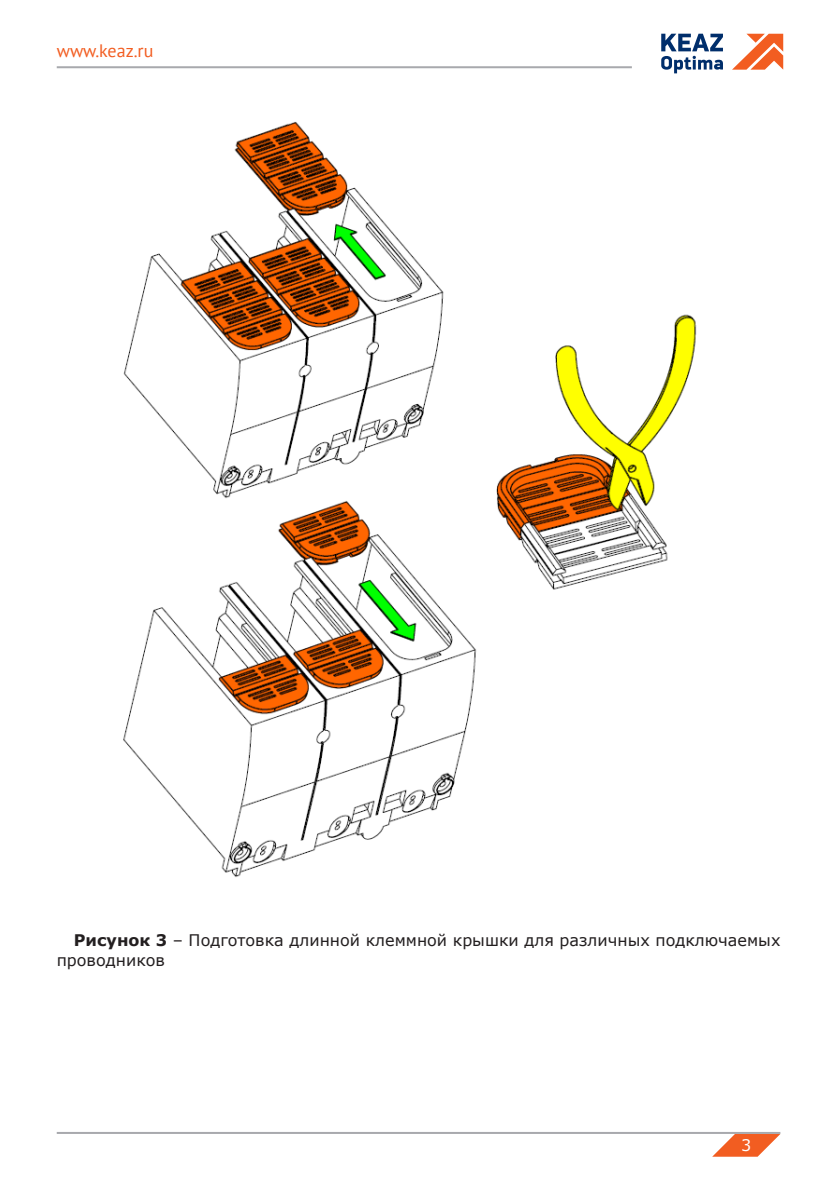
<style>
.page{position:relative;width:840px;height:1191px;background:#fff}
.page>*{position:absolute;margin:0;border:0;box-sizing:border-box;transform-origin:0 0}
.t1{font:18px "PT Sans";color:#f25d21}
.Заголовок_12{font:16px/19.2px "Verdana";color:#231f20}
.t2{font:16px "Verdana";color:#fff}
.s1{font-weight:700}
</style>
<div class="page">
<hr style="left:57px;top:66px;width:574px;height:2px;background:#a8a9ad">
<svg style="left:732px;top:34px;width:50px;height:36px"></svg>
<svg style="left:661px;top:34px;width:61px;height:39px"></svg>
<svg style="left:713px;top:1134px;width:67px;height:22px"></svg>
<hr style="left:57px;top:1132px;width:723px;height:2px;background:#a8a9ad">
<img style="left:123px;top:121px;width:574px;height:756px">
<p class="t1" style="left:57px;top:39px;width:98px">www.keaz.ru</p>
<p class="Заголовок_12" style="left:57px;top:930px;width:724px;text-indent:17px"><span class="s1">Рисунок 3</span> – Подготовка длинной клеммной крышки для различных подключаемых проводников</p>
<p class="t2" style="left:740px;top:1134px;width:12px">3</p>
</div>
